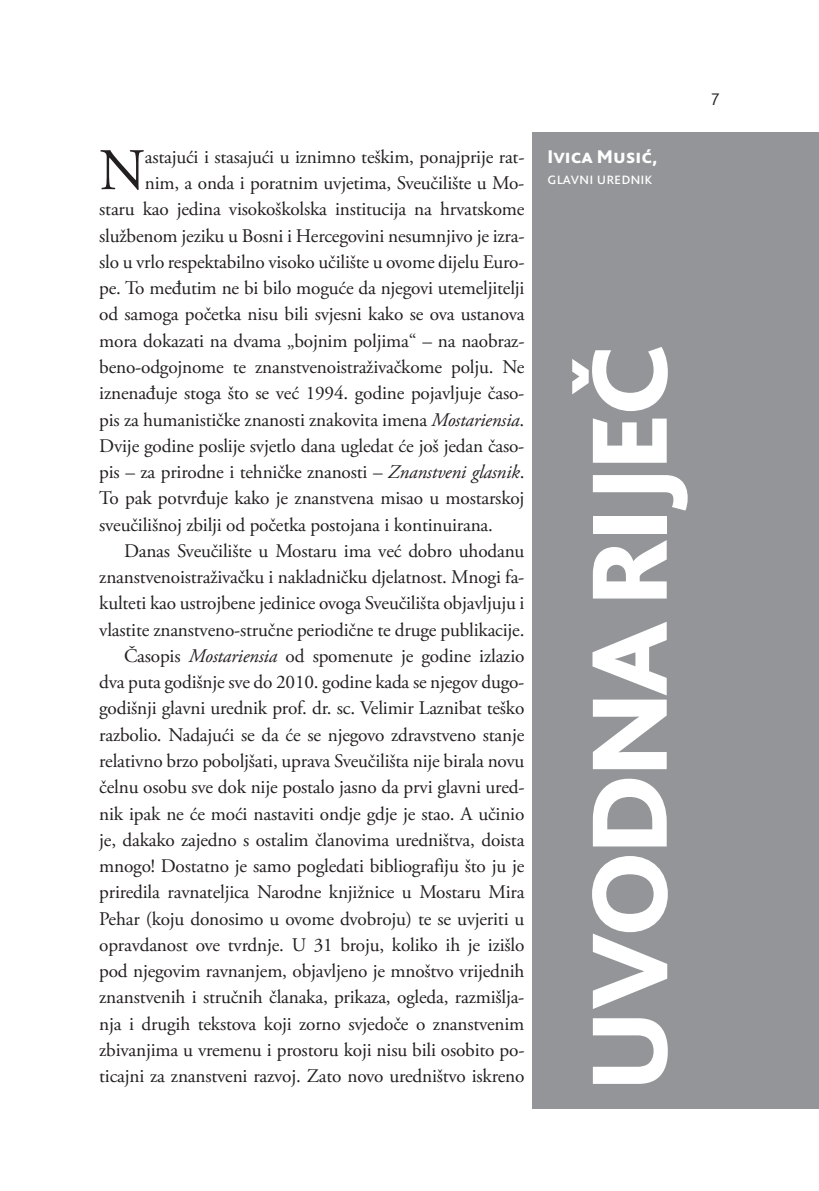
<style>
.page{position:relative;width:819px;height:1191px;background:#fff}
.page>*{position:absolute;margin:0;border:0;box-sizing:border-box;transform-origin:0 0}
.t1{font:800 112px "Bliss Pro";letter-spacing:-.04em;color:#fff}
.t2{font:58.8px "Adobe Garamond Pro";color:#231f20}
.t3{font:19.25px "Adobe Garamond Pro";letter-spacing:-.01em;color:#231f20}
.t4{font:800 19.25px "Bliss Pro";color:#fff}
.t5{font:300 17.5px "Bliss Pro";color:#231f20}
.t6{font:15.75px "Bliss Pro";color:#fff}
.s1{font-style:italic}
</style>
<div class="page">
<div style="left:532px;top:132px;width:287px;height:977px;background:#939598"></div>
<h2 class="t2" style="left:99px;top:135px;width:48px">N</h2>
<p class="t3" style="left:145px;top:145px;width:381px">astajući i stasajući u iznimno teškim, ponajprije rat-</p>
<p class="t3" style="left:145px;top:171px;width:381px">nim, a onda i poratnim uvjetima, Sveučilište u Mo-</p>
<p class="t3" style="left:99px;top:198px;width:426px">staru kao jedina visokoškolska institucija na hrvatskome</p>
<p class="t3" style="left:99px;top:224px;width:427px">službenom jeziku u Bosni i Hercegovini nesumnjivo je izra-</p>
<p class="t3" style="left:99px;top:250px;width:427px">slo u vrlo respektabilno visoko učilište u ovome dijelu Euro-</p>
<p class="t3" style="left:99px;top:276px;width:427px">pe. To međutim ne bi bilo moguće da njegovi utemeljitelji</p>
<p class="t3" style="left:99px;top:303px;width:426px">od samoga početka nisu bili svjesni kako se ova ustanova</p>
<p class="t3" style="left:99px;top:329px;width:426px">mora dokazati na dvama „bojnim poljima“ – na naobraz-</p>
<p class="t3" style="left:99px;top:355px;width:426px">beno-odgojnome te znanstvenoistraživačkome polju. Ne</p>
<p class="t3" style="left:99px;top:381px;width:426px">iznenađuje stoga što se već 1994. godine pojavljuje časo-</p>
<p class="t3" style="left:99px;top:408px;width:426px">pis za humanističke znanosti znakovita imena <span class="s1">Mostariensia</span>.</p>
<p class="t3" style="left:99px;top:434px;width:426px">Dvije godine poslije svjetlo dana ugledat će još jedan časo-</p>
<p class="t3" style="left:99px;top:460px;width:426px">pis – za prirodne i tehničke znanosti – <span class="s1">Znanstveni glasnik</span>.</p>
<p class="t3" style="left:99px;top:486px;width:426px">To pak potvrđuje kako je znanstvena misao u mostarskoj</p>
<p class="t3" style="left:99px;top:513px;width:395px">sveučilišnoj zbilji od početka postojana i kontinuirana.</p>
<p class="t3" style="left:124px;top:539px;width:402px">Danas Sveučilište u Mostaru ima već dobro uhodanu</p>
<p class="t3" style="left:99px;top:565px;width:426px">znanstvenoistraživačku i nakladničku djelatnost. Mnogi fa-</p>
<p class="t3" style="left:99px;top:591px;width:427px">kulteti kao ustrojbene jedinice ovoga Sveučilišta objavljuju i</p>
<p class="t3" style="left:99px;top:618px;width:426px">vlastite znanstveno-stručne periodične te druge publikacije.</p>
<p class="t3" style="left:124px;top:644px;width:402px">Časopis <span class="s1">Mostariensia</span> od spomenute je godine izlazio</p>
<p class="t3" style="left:99px;top:670px;width:426px">dva puta godišnje sve do 2010. godine kada se njegov dugo-</p>
<p class="t3" style="left:99px;top:697px;width:426px">godišnji glavni urednik prof. dr. sc. Velimir Laznibat teško</p>
<p class="t3" style="left:99px;top:723px;width:426px">razbolio. Nadajući se da će se njegovo zdravstveno stanje</p>
<p class="t3" style="left:99px;top:749px;width:426px">relativno brzo poboljšati, uprava Sveučilišta nije birala novu</p>
<p class="t3" style="left:99px;top:775px;width:427px">čelnu osobu sve dok nije postalo jasno da prvi glavni ured-</p>
<p class="t3" style="left:99px;top:802px;width:426px">nik ipak ne će moći nastaviti ondje gdje je stao. A učinio</p>
<p class="t3" style="left:99px;top:828px;width:426px">je, dakako zajedno s ostalim članovima uredništva, doista</p>
<p class="t3" style="left:99px;top:854px;width:426px">mnogo! Dostatno je samo pogledati bibliografiju što ju je</p>
<p class="t3" style="left:99px;top:880px;width:427px">priredila ravnateljica Narodne knjižnice u Mostaru Mira</p>
<p class="t3" style="left:99px;top:907px;width:426px">Pehar (koju donosimo u ovome dvobroju) te se uvjeriti u</p>
<p class="t3" style="left:99px;top:933px;width:426px">opravdanost ove tvrdnje. U 31 broju, koliko ih je izišlo</p>
<p class="t3" style="left:99px;top:959px;width:426px">pod njegovim ravnanjem, objavljeno je mnoštvo vrijednih</p>
<p class="t3" style="left:99px;top:985px;width:426px">znanstvenih i stručnih članaka, prikaza, ogleda, razmišlja-</p>
<p class="t3" style="left:99px;top:1012px;width:426px">nja i drugih tekstova koji zorno svjedoče o znanstvenim</p>
<p class="t3" style="left:99px;top:1038px;width:427px">zbivanjima u vremenu i prostoru koji nisu bili osobito po-</p>
<p class="t3" style="left:99px;top:1064px;width:426px">ticajni za znanstveni razvoj. Zato novo uredništvo iskreno</p>
<p class="t4" style="left:547px;top:144px;width:112px">Ivica Musić,</p>
<p class="t6" style="left:547px;top:168px;width:106px">glavni urednik</p>
<h1 class="t1" style="left:560px;top:1091px;width:749px;rotate:-90deg">UVODNA RIJEČ</h1>
<p class="t5" style="left:710px;top:88px;width:11px">7</p>
</div>
